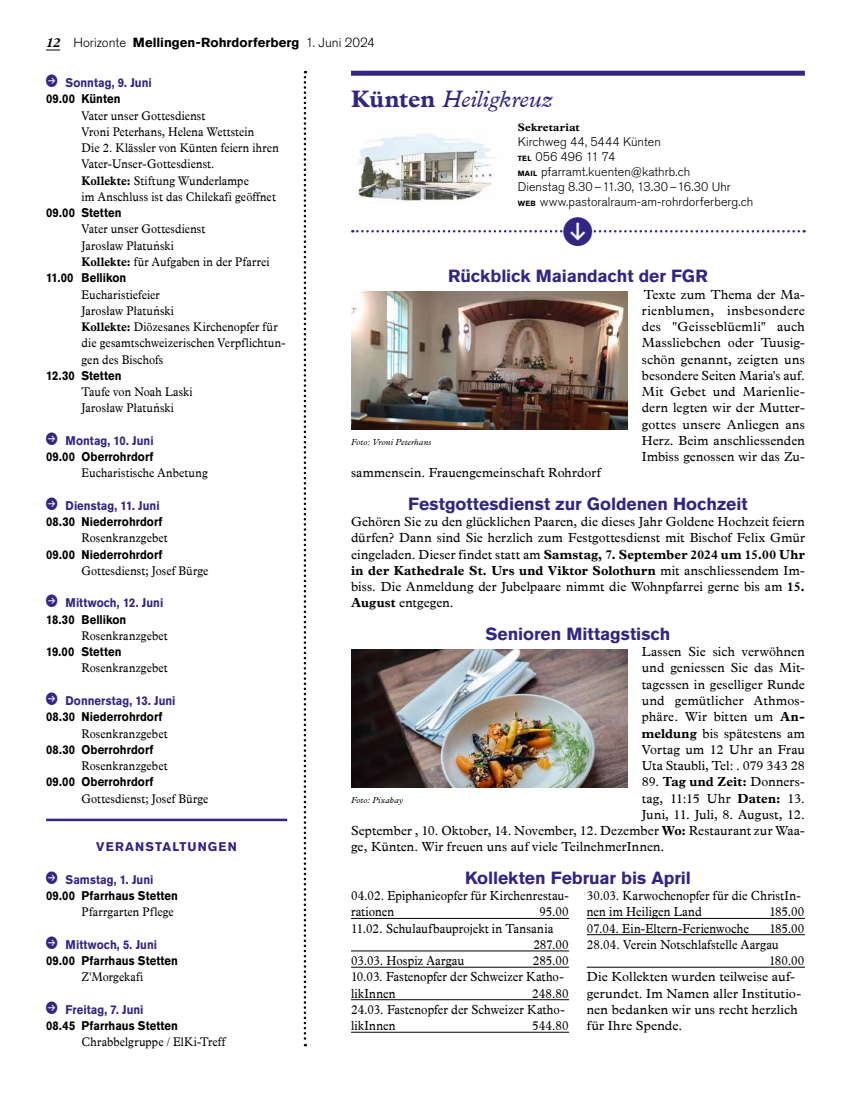
<style>
.page{position:relative;width:851px;height:1099px;background:#fff}
.page>*{position:absolute;margin:0;border:0;box-sizing:border-box;transform-origin:0 0}
.t1{font:italic 23.75px "Plantin MT Pro";color:#312783}
.t2{font:700 17.5px "Akzidenz Grotesk Pro";letter-spacing:-.005em;color:#312783}
.t3{font:13.12px/16.2px "Plantin MT Pro";letter-spacing:.01em;color:#000;text-align:justify}
.t4{font:13.12px/16.2px "Plantin MT Pro";letter-spacing:.01em;color:#000;scale:.9 1}
.t5{font:700 13.12px "Akzidenz Grotesk Pro";letter-spacing:.005em;color:#000}
.t6{font:12.5px/16.2px "Plantin MT Pro";letter-spacing:.01em;color:#000;scale:.9 1}
.t7{font:700 12.5px "Akzidenz Grotesk Pro";letter-spacing:.005em;color:#000;scale:.9 1}
.t8{font:300 12.5px/15px "Akzidenz Grotesk Pro";letter-spacing:.005em;color:#000}
.t9{font:700 12.5px "Akzidenz Grotesk Pro";letter-spacing:.005em;color:#312783;scale:.9 1}
.t10{font:700 12.5px "Akzidenz Grotesk Pro";letter-spacing:.09em;color:#312783}
.t11{font:700 11px "Plantin MT Pro";letter-spacing:.025em;color:#000}
.t12{font:italic 8.75px "Plantin MT Pro";letter-spacing:.02em;color:#000}
.s1{font-family:"Plantin MT Pro";font-style:italic}
.s2{font-weight:300}
.s3{font-weight:700}
.s4{font-weight:700;font-style:normal}
.s5{font-weight:700;font-size:7.5px}
</style>
<div class="page">
<svg style="left:46px;top:50px;width:14px;height:1px"></svg>
<svg style="left:303px;top:71px;width:3px;height:975px"></svg>
<hr style="left:46px;top:818px;width:241px;height:3px;background:#312783">
<img style="left:351px;top:291px;width:276px;height:138px">
<img style="left:351px;top:649px;width:276px;height:138px">
<hr style="left:351px;top:918px;width:218px;height:1px;background:#000">
<hr style="left:351px;top:950px;width:218px;height:1px;background:#000">
<hr style="left:351px;top:966px;width:218px;height:1px;background:#000">
<hr style="left:351px;top:999px;width:218px;height:1px;background:#000">
<hr style="left:351px;top:1031px;width:218px;height:1px;background:#000">
<hr style="left:586px;top:918px;width:218px;height:1px;background:#000">
<hr style="left:586px;top:934px;width:218px;height:1px;background:#000">
<hr style="left:586px;top:966px;width:218px;height:1px;background:#000">
<div style="left:351px;top:71px;width:453px;height:5px;background:#312783"></div>
<img style="left:358px;top:133px;width:136px;height:70px">
<svg style="left:352px;top:230px;width:452px;height:3px"></svg>
<p class="t5" style="left:46px;top:34px;width:330px"><span class="s1">12</span> <span class="s2">Horizonte</span> Mellingen-Rohrdorferberg <span class="s2">1. Juni 2024</span></p>
<p class="t9" style="left:66px;top:75px;width:97px">Sonntag, 9. Juni</p>
<p class="t7" style="left:46px;top:91px;width:84px">09.00 Künten</p>
<p class="t6" style="left:82px;top:107px;width:221px">Vater unser Gottesdienst<br>Vroni Peterhans, Helena Wettstein<br>Die 2. Klässler von Künten feiern ihren Vater-Unser-Gottesdienst.<br><span class="s3">Kollekte:</span> Stiftung Wunderlampe<br>im Anschluss ist das Chilekafi geöffnet</p>
<p class="t7" style="left:46px;top:205px;width:85px">09.00 Stetten</p>
<p class="t6" style="left:82px;top:221px;width:210px">Vater unser Gottesdienst<br>Jarosław Płatuński<br><span class="s3">Kollekte:</span> für Aufgaben in der Pfarrei</p>
<p class="t7" style="left:46px;top:270px;width:91px">11.00 Bellikon</p>
<p class="t6" style="left:82px;top:286px;width:228px">Eucharistiefeier<br>Jarosław Płatuński<br><span class="s3">Kollekte:</span> Diözesanes Kirchenopfer für die gesamtschweizerischen Verpflichtun&shy;gen des Bischofs</p>
<p class="t7" style="left:46px;top:367px;width:85px">12.30 Stetten</p>
<p class="t6" style="left:82px;top:384px;width:125px">Taufe von Noah Laski<br>Jarosław Płatuński</p>
<p class="t9" style="left:66px;top:432px;width:99px">Montag, 10. Juni</p>
<p class="t7" style="left:46px;top:448px;width:121px">09.00 Oberrohrdorf</p>
<p class="t6" style="left:82px;top:465px;width:142px">Eucharistische Anbetung</p>
<p class="t9" style="left:66px;top:497px;width:106px">Dienstag, 11. Juni</p>
<p class="t7" style="left:46px;top:513px;width:131px">08.30 Niederrohrdorf</p>
<p class="t6" style="left:81px;top:530px;width:97px">Rosenkranzgebet</p>
<p class="t7" style="left:46px;top:546px;width:131px">09.00 Niederrohrdorf</p>
<p class="t6" style="left:81px;top:562px;width:142px">Gottesdienst; Josef Bürge</p>
<p class="t9" style="left:66px;top:595px;width:110px">Mittwoch, 12. Juni</p>
<p class="t7" style="left:46px;top:611px;width:91px">18.30 Bellikon</p>
<p class="t6" style="left:81px;top:627px;width:97px">Rosenkranzgebet</p>
<p class="t7" style="left:46px;top:643px;width:85px">19.00 Stetten</p>
<p class="t6" style="left:81px;top:660px;width:97px">Rosenkranzgebet</p>
<p class="t9" style="left:66px;top:692px;width:124px">Donnerstag, 13. Juni</p>
<p class="t7" style="left:46px;top:708px;width:131px">08.30 Niederrohrdorf</p>
<p class="t6" style="left:81px;top:725px;width:97px">Rosenkranzgebet</p>
<p class="t7" style="left:46px;top:741px;width:121px">08.30 Oberrohrdorf</p>
<p class="t6" style="left:81px;top:757px;width:97px">Rosenkranzgebet</p>
<p class="t7" style="left:46px;top:773px;width:121px">09.00 Oberrohrdorf</p>
<p class="t6" style="left:81px;top:790px;width:142px">Gottesdienst; Josef Bürge</p>
<p class="t10" style="left:96px;top:838px;width:142px">VERANSTALTUNGEN</p>
<p class="t9" style="left:66px;top:871px;width:99px">Samstag, 1. Juni</p>
<p class="t7" style="left:46px;top:887px;width:148px">09.00 Pfarrhaus Stetten</p>
<p class="t6" style="left:82px;top:904px;width:104px">Pfarrgarten Pflege</p>
<p class="t9" style="left:66px;top:936px;width:103px">Mittwoch, 5. Juni</p>
<p class="t7" style="left:46px;top:952px;width:148px">09.00 Pfarrhaus Stetten</p>
<p class="t6" style="left:82px;top:969px;width:70px">Z'Morgekafi</p>
<p class="t9" style="left:66px;top:1001px;width:88px">Freitag, 7. Juni</p>
<p class="t7" style="left:46px;top:1017px;width:148px">08.45 Pfarrhaus Stetten</p>
<p class="t6" style="left:82px;top:1034px;width:161px">Chrabbelgruppe / ElKi-Treff</p>
<h1 class="t1" style="left:351px;top:85px;width:203px"><span class="s4">Künten</span> Heiligkreuz</h1>
<p class="t11" style="left:517px;top:120px;width:64px">Sekretariat</p>
<p class="t8" style="left:517px;top:134px;width:237px">Kirchweg 44, 5444 Künten<br><span class="s5">TEL</span> 056 496 11 74<br><span class="s5">MAIL</span> pfarramt.kuenten@kathrb.ch<br>Dienstag 8.30–11.30, 13.30–16.30 Uhr<br><span class="s5">WEB</span> www.pastoralraum-am-rohrdorferberg.ch</p>
<h2 class="t2" style="left:448px;top:265px;width:261px">Rückblick Maiandacht der FGR</h2>
<p class="t3" style="left:641px;top:286px;width:165px">Texte zum Thema der Ma&shy;rienblumen, insbesondere des "Geisseblüemli" auch Massliebchen oder Tuusig&shy;schön genannt, zeigten uns besondere Seiten Maria's auf.<br>Mit Gebet und Marienlie&shy;dern legten wir der Mutter&shy;gottes unsere Anliegen ans Herz. Beim anschliessenden Imbiss genossen wir das Zu-</p>
<p class="t3" style="left:351px;top:465px;width:251px">sammensein. Frauengemeinschaft Rohrdorf</p>
<h2 class="t2" style="left:408px;top:492px;width:341px">Festgottesdienst zur Goldenen Hochzeit</h2>
<p class="t3" style="left:351px;top:513px;width:455px">Gehören Sie zu den glücklichen Paaren, die dieses Jahr Goldene Hochzeit feiern dürfen? Dann sind Sie herzlich zum Festgottesdienst mit Bischof Felix Gmür eingeladen. Dieser findet statt am <span class="s3">Samstag, 7. September 2024 um 15.00 Uhr in der Kathedrale St. Urs und Viktor Solothurn</span> mit anschliessendem Im&shy;biss. Die Anmeldung der Jubelpaare nimmt die Wohnpfarrei gerne bis am <span class="s3">15.<br>August</span> entgegen.</p>
<h2 class="t2" style="left:485px;top:622px;width:186px">Senioren Mittagstisch</h2>
<p class="t3" style="left:641px;top:643px;width:165px">Lassen Sie sich verwöhnen und geniessen Sie das Mit&shy;tagessen in geselliger Runde und gemütlicher Athmos&shy;phäre. Wir bitten um <span class="s3">An&shy;meldung</span> bis spätestens am Vortag um 12 Uhr an Frau Uta Staubli, Tel: . 079 343 28</p>
<p class="t3" style="left:641px;top:773px;width:164px">89. <span class="s3">Tag und Zeit:</span> Donners-</p>
<p class="t3" style="left:641px;top:790px;width:164px">tag, 11:15 Uhr <span class="s3">Daten:</span> 13.</p>
<p class="t3" style="left:641px;top:806px;width:164px">Juni, 11. Juli, 8. August, 12.</p>
<p class="t3" style="left:351px;top:822px;width:455px">September , 10. Oktober, 14. November, 12. Dezember <span class="s3">Wo:</span> Restaurant zur Waa-</p>
<p class="t3" style="left:351px;top:838px;width:315px">ge, Künten. Wir freuen uns auf viele TeilnehmerInnen.</p>
<h2 class="t2" style="left:465px;top:866px;width:227px">Kollekten Februar bis April</h2>
<p class="t4" style="left:351px;top:887px;width:243px">04.02. Epiphanieopfer für Kirchenrestau&shy;rationen</p>
<p class="t12" style="left:351px;top:437px;width:82px">Foto: Vroni Peterhans</p>
<p class="t12" style="left:351px;top:794px;width:53px">Foto: Pixabay</p>
<p class="t4" style="left:586px;top:887px;width:239px">30.03. Karwochenopfer für die ChristIn&shy;nen im Heiligen Land</p>
<p class="t4" style="left:539px;top:903px;width:34px">95.00</p>
<p class="t4" style="left:351px;top:920px;width:226px">11.02. Schulaufbauprojekt in Tansania</p>
<p class="t4" style="left:533px;top:936px;width:41px">287.00</p>
<p class="t4" style="left:351px;top:952px;width:127px">03.03. Hospiz Aargau</p>
<p class="t4" style="left:769px;top:903px;width:40px">185.00</p>
<p class="t4" style="left:586px;top:920px;width:182px">07.04. Ein-Eltern-Ferienwoche</p>
<p class="t4" style="left:769px;top:920px;width:40px">185.00</p>
<p class="t4" style="left:586px;top:936px;width:215px">28.04. Verein Notschlafstelle Aargau</p>
<p class="t4" style="left:769px;top:952px;width:41px">180.00</p>
<p class="t3" style="left:586px;top:968px;width:209px">Die Kollekten wurden teilweise auf-</p>
<p class="t3" style="left:586px;top:985px;width:216px">gerundet. Im Namen aller Institutio-</p>
<p class="t3" style="left:586px;top:1001px;width:212px">nen bedanken wir uns recht herzlich</p>
<p class="t3" style="left:586px;top:1017px;width:97px">für Ihre Spende.</p>
<p class="t4" style="left:351px;top:952px;width:243px;text-indent:182px">285.00<br>10.03. Fastenopfer der Schweizer Katho&shy;likInnen</p>
<p class="t4" style="left:351px;top:985px;width:243px;text-indent:181px">248.80<br>24.03. Fastenopfer der Schweizer Katho&shy;likInnen</p>
<p class="t4" style="left:532px;top:1017px;width:42px">544.80</p>
</div>
